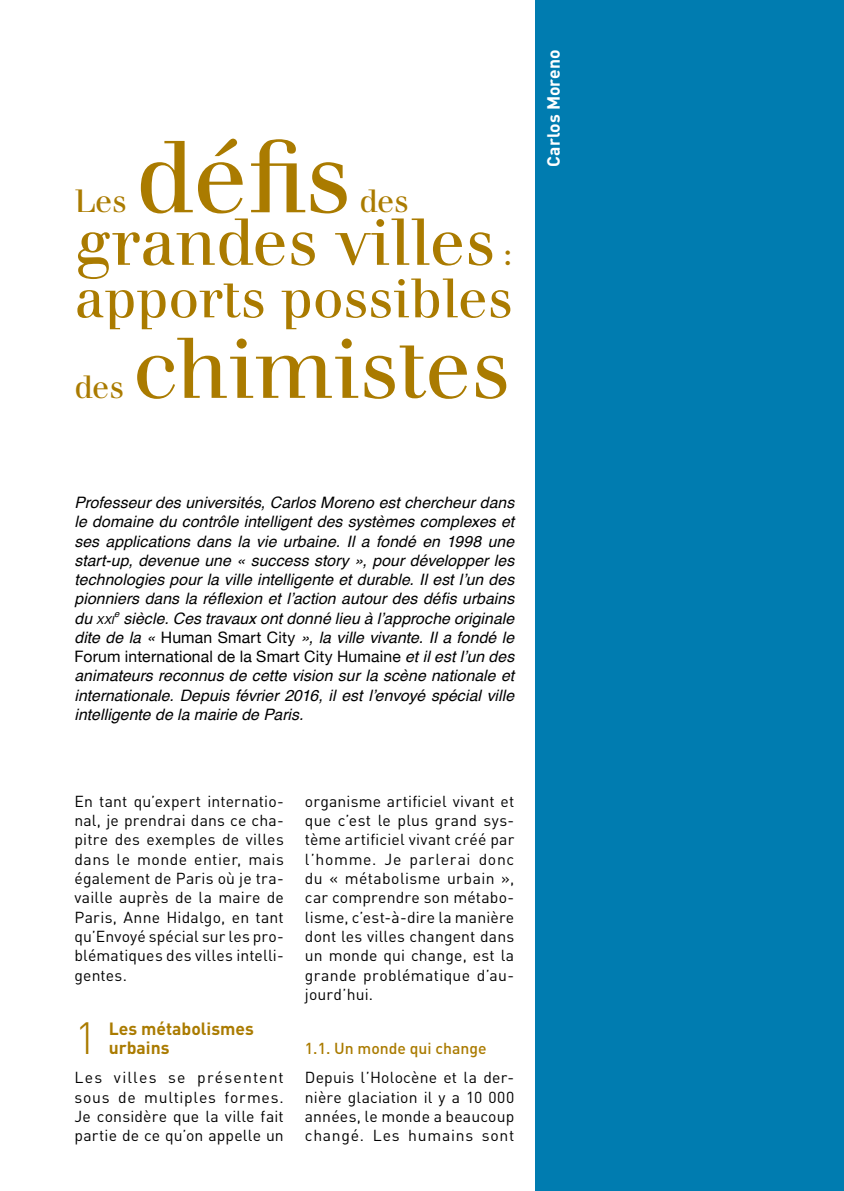
<style>
.page{position:relative;width:844px;height:1191px;background:#fff}
.page>*{position:absolute;margin:0;border:0;box-sizing:border-box;transform-origin:0 0}
.t1{font:99.75px "Apfelbaum";color:#aa7b00}
.t2{font:84px "Apfelbaum";color:#aa7b00}
.t3{font:64.75px "Apfelbaum";color:#aa7b00}
.t4{font:54.25px "Apfelbaum";color:#aa7b00}
.t5{font:300 44.45px "DIN";color:#aa7b00}
.t6{font:31.5px "Apfelbaum";color:#aa7b00}
.t7{font:700 17.5px/19.2px "DIN";color:#aa7b00}
.t8{font:700 17.5px "DIN";color:#fff}
.t9{font:15.75px/19.2px "DIN";letter-spacing:.01em;color:#000;text-align:justify}
.t10{font:italic 15.75px/19.2px "Helvetica";letter-spacing:.005em;color:#000;text-align:justify}
.t11{font:15.75px "Helvetica Neue";letter-spacing:.01em;color:#000}
.t12{font:500 15.75px "DIN";color:#aa7b00}
.t13{font:italic 11.03px "Helvetica";color:#000}
.s1{font-size:31.5px}
.s2{font-size:15.75px}
.s3{font-family:"Helvetica Neue";font-style:normal}
.s4{font-family:"Helvetica";font-style:italic}
</style>
<div class="page">
<div style="left:535px;top:0;width:308px;height:1191px;background:#007cb0"></div>
<h1 class="t1" style="left:135px;top:117px;width:216px">défis</h1>
<h3 class="t6" style="left:74px;top:182px;width:54px">Les</h3>
<h3 class="t6" style="left:359px;top:182px;width:51px">des</h3>
<h3 class="t3" style="left:74px;top:203px;width:439px">grandes villes <span class="s1">:</span></h3>
<h3 class="t4" style="left:74px;top:266px;width:439px">apports possibles</h3>
<h3 class="t6" style="left:74px;top:368px;width:51px">des</h3>
<h2 class="t2" style="left:133px;top:318px;width:378px">chimistes</h2>
<p class="t8" style="left:542px;top:167px;width:118px;rotate:-90deg">Carlos Moreno</p>
<p class="t10" style="left:74px;top:493px;width:441px">Professeur des universités, Carlos Moreno est chercheur dans le domaine du contrôle intelligent des systèmes complexes et ses applications dans la vie urbaine. Il a fondé en 1998 une start-up, devenue une « success story », pour développer les technologies pour la ville intelligente et durable. Il est l’un des pionniers dans la réflexion et l’action autour des défis urbains</p>
<p class="t13" style="left:74px;top:611px;width:41px"><span class="s2">du</span> xxi</p>
<p class="t10" style="left:74px;top:609px;width:441px;text-align:right"><sup>e</sup> siècle. Ces travaux ont donné lieu à l’approche originale<br>dite de la « <span class="s3">Human Smart City</span> », la ville vivante. Il a fondé le</p>
<p class="t11" style="left:74px;top:645px;width:441px">Forum international de la Smart City Humaine <span class="s4">et il est l’un des</span></p>
<p class="t10" style="left:74px;top:666px;width:441px">animateurs reconnus de cette vision sur la scène nationale et internationale. Depuis février 2016, il est l’envoyé spécial ville intelligente de la mairie de Paris.</p>
<p class="t9" style="left:74px;top:791px;width:211px">En tant qu’expert internatio&shy;nal, je prendrai dans ce cha&shy;pitre des exemples de villes dans le monde entier, mais également de Paris où je tra&shy;vaille auprès de la maire de Paris, Anne Hidalgo, en tant qu’Envoyé spécial sur les pro&shy;blématiques des villes intelli&shy;gentes.</p>
<h3 class="t5" style="left:74px;top:1010px;width:24px">1</h3>
<p class="t7" style="left:109px;top:1018px;width:147px">Les métabolismes urbains</p>
<p class="t9" style="left:74px;top:1067px;width:211px">Les villes se présentent sous de multiples formes.<br>Je considère que la ville fait partie de ce qu’on appelle un</p>
<p class="t9" style="left:305px;top:791px;width:211px">organisme artificiel vivant et que c’est le plus grand sys&shy;tème artificiel vivant créé par l’homme. Je parlerai donc du « métabolisme urbain », car comprendre son métabo&shy;lisme, c’est-à-dire la manière dont les villes changent dans un monde qui change, est la grande problématique d’au&shy;jourd’hui.</p>
<p class="t12" style="left:305px;top:1038px;width:183px">1.1. Un monde qui change</p>
<p class="t9" style="left:305px;top:1067px;width:211px">Depuis l’Holocène et la der&shy;nière glaciation il y a 10 000 années, le monde a beaucoup changé. Les humains sont</p>
</div>
